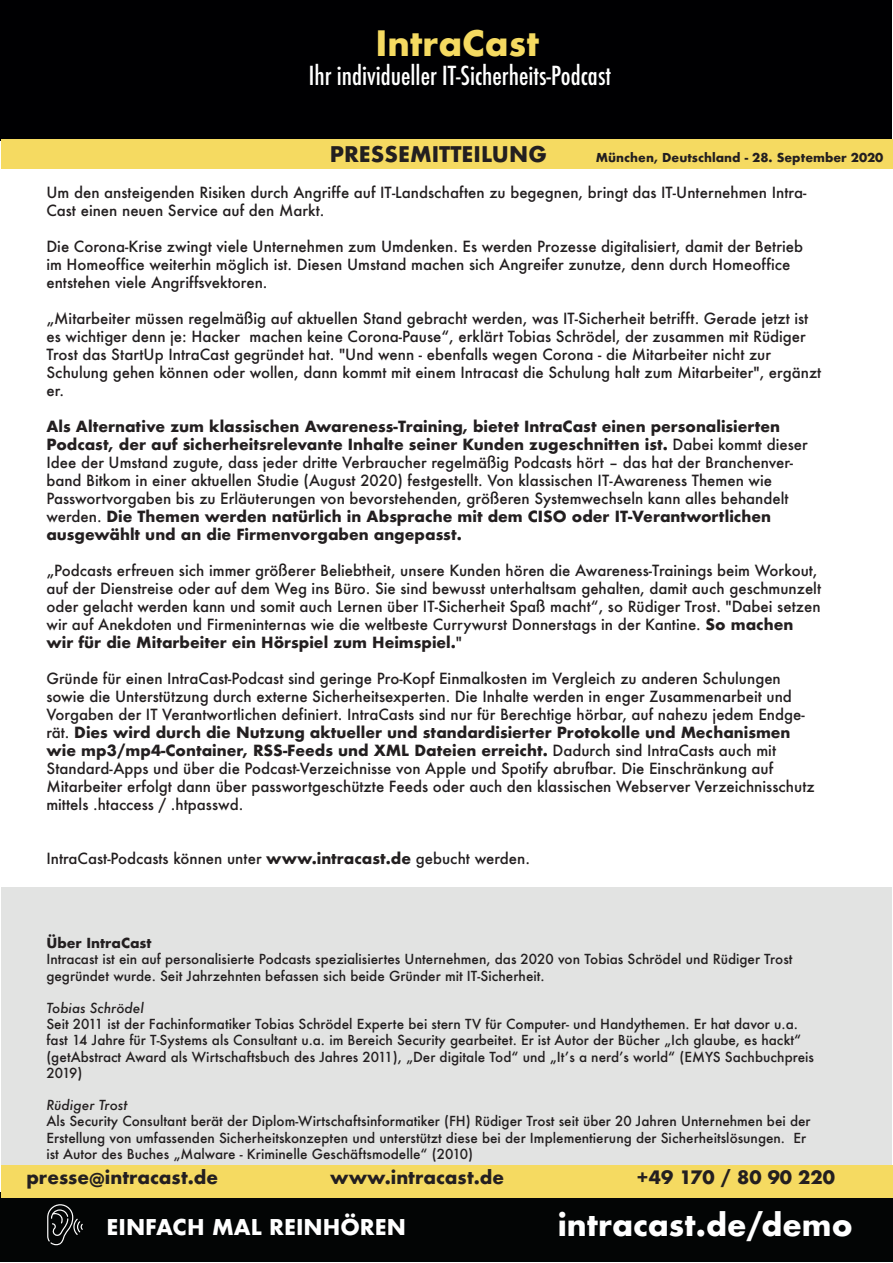
<style>
.page{position:relative;width:893px;height:1263px;background:#fff}
.page>*{position:absolute;margin:0;border:0;box-sizing:border-box;transform-origin:0 0}
.t1{font:700 34.05px "Futura";color:#f5da61}
.t2{font:700 30px "Futura";color:#fff}
.t3{font:500 condensed 25.5px "Futura";color:#fff}
.t4{font:700 21.15px "Futura";color:#fff}
.t5{font:700 21px "Futura";color:#231f20}
.t6{font:700 18px "Futura";color:#231f20}
.t7{font:500 15px/18px "Futura";color:#231f20}
.t8{font:500 13.5px/16.2px "Futura";color:#231f20}
.t9{font:italic 500 13.5px "Futura";color:#231f20}
.t10{font:700 13.5px "Futura";color:#231f20}
.t11{font:700 12px "Futura";color:#231f20}
.s1{font-weight:700}
</style>
<div class="page">
<div style="left:0;top:1193px;width:893px;height:69px;background:#030505"></div>
<div style="left:0;top:1px;width:891px;height:140px;background:#000002"></div>
<svg style="left:47px;top:1204px;width:36px;height:41px"></svg>
<div style="left:1px;top:887px;width:891px;height:278px;background:#e2e3e2"></div>
<div style="left:1px;top:139px;width:891px;height:29px;background:#f5da61"></div>
<div style="left:1px;top:1165px;width:891px;height:33px;background:#f5da61"></div>
<h1 class="t1" style="left:375px;top:19px;width:165px">IntraCast</h1>
<h3 class="t3" style="left:309px;top:59px;width:304px">Ihr individueller IT-Sicherheits-Podcast</h3>
<h3 class="t5" style="left:330px;top:139px;width:219px">PRESSEMITTEILUNG</h3>
<p class="t11" style="left:596px;top:149px;width:289px">München, Deutschland - 28. September 2020</p>
<p class="t7" style="left:46px;top:183px;width:761px">Um den ansteigenden Risiken durch Angriffe auf IT-Landschaften zu begegnen, bringt das IT-Unternehmen Intra-<br>Cast einen neuen Service auf den Markt.</p>
<p class="t7" style="left:46px;top:237px;width:758px">Die Corona-Krise zwingt viele Unternehmen zum Umdenken. Es werden Prozesse digitalisiert, damit der Betrieb im Homeoffice weiterhin möglich ist. Diesen Umstand machen sich Angreifer zunutze, denn durch Homeoffice entstehen viele Angriffsvektoren.</p>
<p class="t7" style="left:46px;top:309px;width:776px">„Mitarbeiter müssen regelmäßig auf aktuellen Stand gebracht werden, was IT-Sicherheit betrifft. Gerade jetzt ist es wichtiger denn je: Hacker machen keine Corona-Pause“, erklärt Tobias Schrödel, der zusammen mit Rüdiger Trost das StartUp IntraCast gegründet hat. "Und wenn - ebenfalls wegen Corona - die Mitarbeiter nicht zur Schulung gehen können oder wollen, dann kommt mit einem Intracast die Schulung halt zum Mitarbeiter", ergänzt er.</p>
<p class="t7" style="left:46px;top:417px;width:763px"><span class="s1">Als Alternative zum klassischen Awareness-Training, bietet IntraCast einen personalisierten Podcast, der auf sicherheitsrelevante Inhalte seiner Kunden zugeschnitten ist.</span> Dabei kommt dieser Idee der Umstand zugute, dass jeder dritte Verbraucher regelmäßig Podcasts hört – das hat der Branchenver&shy;band Bitkom in einer aktuellen Studie (August 2020) festgestellt. Von klassischen IT-Awareness Themen wie Passwortvorgaben bis zu Erläuterungen von bevorstehenden, größeren Systemwechseln kann alles behandelt werden. <span class="s1">Die Themen werden natürlich in Absprache mit dem CISO oder IT-Verantwortlichen ausgewählt und an die Firmenvorgaben angepasst.</span></p>
<p class="t7" style="left:46px;top:561px;width:776px">„Podcasts erfreuen sich immer größerer Beliebtheit, unsere Kunden hören die Awareness-Trainings beim Workout, auf der Dienstreise oder auf dem Weg ins Büro. Sie sind bewusst unterhaltsam gehalten, damit auch geschmunzelt oder gelacht werden kann und somit auch Lernen über IT-Sicherheit Spaß macht“, so Rüdiger Trost. "Dabei setzen wir auf Anekdoten und Firmeninternas wie die weltbeste Currywurst Donnerstags in der Kantine. <span class="s1">So machen wir für die Mitarbeiter ein Hörspiel zum Heimspiel.</span>"</p>
<p class="t7" style="left:46px;top:669px;width:770px">Gründe für einen IntraCast-Podcast sind geringe Pro-Kopf Einmalkosten im Vergleich zu anderen Schulungen sowie die Unterstützung durch externe Sicherheitsexperten. Die Inhalte werden in enger Zusammenarbeit und Vorgaben der IT Verantwortlichen definiert. IntraCasts sind nur für Berechtige hörbar, auf nahezu jedem Endge&shy;rät. <span class="s1">Dies wird durch die Nutzung aktueller und standardisierter Protokolle und Mechanismen wie mp3/mp4-Container, RSS-Feeds und XML Dateien erreicht.</span> Dadurch sind IntraCasts auch mit Standard-Apps und über die Podcast-Verzeichnisse von Apple und Spotify abrufbar. Die Einschränkung auf Mitarbeiter erfolgt dann über passwortgeschützte Feeds oder auch den klassischen Webserver Verzeichnisschutz mittels .htaccess / .htpasswd.</p>
<p class="t7" style="left:46px;top:849px;width:485px">IntraCast-Podcasts können unter <span class="s1">www.intracast.de</span> gebucht werden.</p>
<p class="t10" style="left:46px;top:933px;width:107px">Über IntraCast</p>
<p class="t8" style="left:46px;top:951px;width:748px">Intracast ist ein auf personalisierte Podcasts spezialisiertes Unternehmen, das 2020 von Tobias Schrödel und Rüdiger Trost gegründet wurde. Seit Jahrzehnten befassen sich beide Gründer mit IT-Sicherheit.</p>
<p class="t9" style="left:46px;top:999px;width:99px">Tobias Schrödel</p>
<p class="t8" style="left:46px;top:1016px;width:769px">Seit 2011 ist der Fachinformatiker Tobias Schrödel Experte bei stern TV für Computer- und Handythemen. Er hat davor u.a. fast 14 Jahre für T-Systems als Consultant u.a. im Bereich Security gearbeitet. Er ist Autor der Bücher „Ich glaube, es hackt“ (getAbstract Award als Wirtschaftsbuch des Jahres 2011), „Der digitale Tod“ und „Itʼs a nerdʼs world“ (EMYS Sachbuchpreis 2019)</p>
<p class="t9" style="left:46px;top:1096px;width:83px">Rüdiger Trost</p>
<p class="t8" style="left:46px;top:1113px;width:766px">Als Security Consultant berät der Diplom-Wirtschaftsinformatiker (FH) Rüdiger Trost seit über 20 Jahren Unternehmen bei der<br>Erstellung von umfassenden Sicherheitskonzepten und unterstützt diese bei der Implementierung der Sicherheitslösungen. Er ist Autor des Buches „Malware - Kriminelle Geschäftsmodelle“ (2010)</p>
<p class="t6" style="left:26px;top:1164px;width:193px">presse@intracast.de</p>
<p class="t6" style="left:330px;top:1164px;width:175px">www.intracast.de</p>
<p class="t6" style="left:637px;top:1164px;width:200px">+49 170 / 80 90 220</p>
<h3 class="t4" style="left:107px;top:1211px;width:301px">EINFACH MAL REINHÖREN</h3>
<h2 class="t2" style="left:558px;top:1203px;width:296px">intracast.de/demo</h2>
</div>
